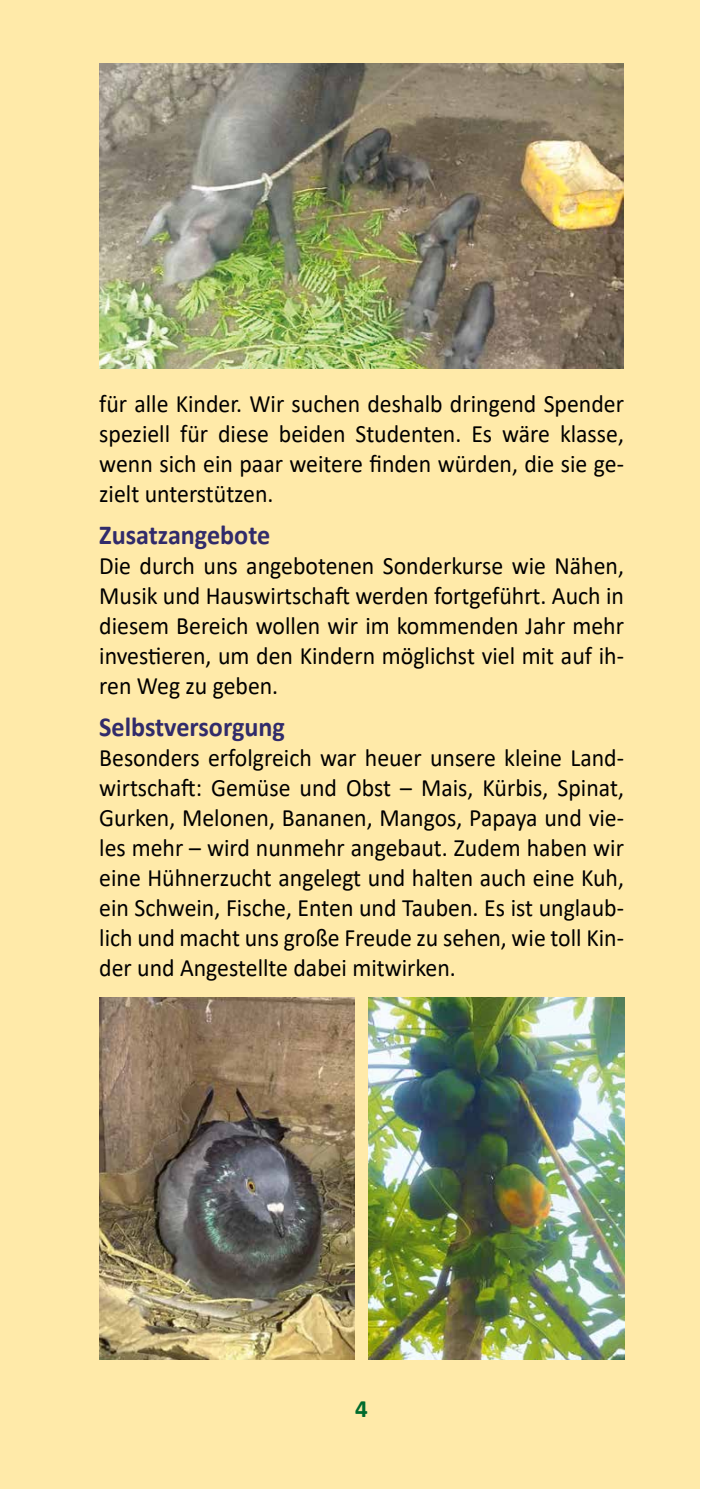
<style>
.page{position:relative;width:702px;height:1489px;background:#fff}
.page>*{position:absolute;margin:0;border:0;box-sizing:border-box;transform-origin:0 0}
.Titel_2__11_pt_blau{font:700 27.5px "Calibri";color:#312b6b;scale:.95 1}
.Text_oh__Einzug{font:25px/30px "Calibri";color:#000;text-align:justify;scale:.95 1}
.t1{font:700 25px "Calibri";color:#006b2d}
</style>
<div class="page">
<div style="left:0;top:0;width:700px;height:1488px;background:#ffeaa9"></div>
<img style="left:99px;top:997px;width:255px;height:362px">
<img style="left:99px;top:64px;width:525px;height:305px">
<img style="left:369px;top:997px;width:255px;height:362px">
<p class="Text_oh__Einzug" style="left:99px;top:388px;width:554px">für alle Kinder. Wir suchen deshalb dringend Spender speziell für diese beiden Studenten. Es wäre klasse, wenn sich ein paar weitere finden würden, die sie ge&shy;zielt unterstützen.</p>
<p class="Titel_2__11_pt_blau" style="left:99px;top:515px;width:181px">Zusatzangebote</p>
<p class="Text_oh__Einzug" style="left:99px;top:550px;width:554px">Die durch uns angebotenen Sonderkurse wie Nähen, Musik und Hauswirtschaft werden fortgeführt. Auch in diesem Bereich wollen wir im kommenden Jahr mehr investieren, um den Kindern möglichst viel mit auf ih&shy;ren Weg zu geben.</p>
<p class="Titel_2__11_pt_blau" style="left:99px;top:707px;width:197px">Selbstversorgung</p>
<p class="Text_oh__Einzug" style="left:99px;top:741px;width:554px">Besonders erfolgreich war heuer unsere kleine Land&shy;wirtschaft: Gemüse und Obst – Mais, Kürbis, Spinat, Gurken, Melonen, Bananen, Mangos, Papaya und vie&shy;les mehr – wird nunmehr angebaut. Zudem haben wir eine Hühnerzucht angelegt und halten auch eine Kuh, ein Schwein, Fische, Enten und Tauben. Es ist unglaub&shy;lich und macht uns große Freude zu sehen, wie toll Kin&shy;der und Angestellte dabei mitwirken.</p>
<p class="t1" style="left:355px;top:1390px;width:14px">4</p>
</div>
